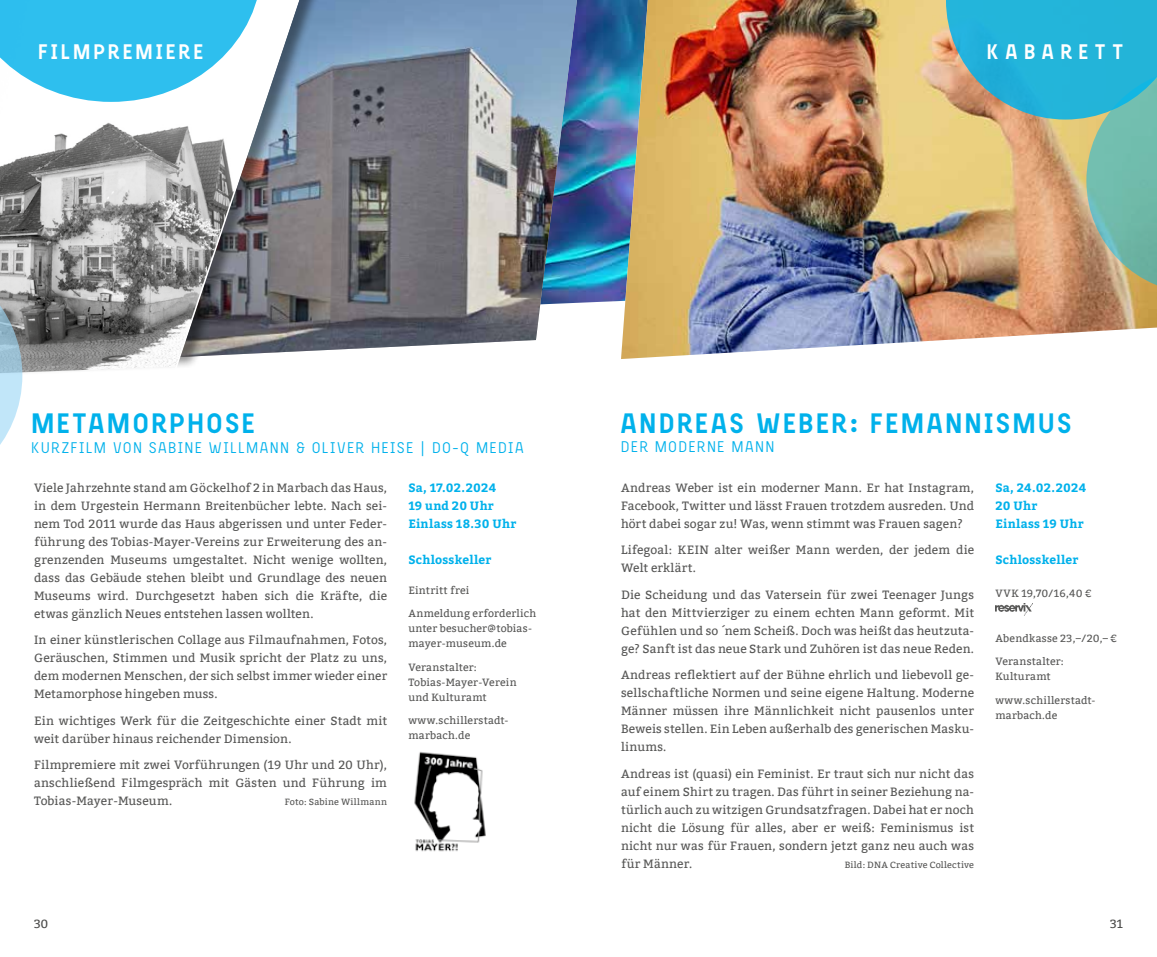
<style>
.page{position:relative;width:1157px;height:957px;background:#fff}
.page>*{position:absolute;margin:0;border:0;box-sizing:border-box;transform-origin:0 0}
.t1{font:700 30px "Beauchef";letter-spacing:.115em;color:#00b1eb}
.t2{font:700 22.5px "Beauchef";letter-spacing:.175em;color:#fff}
.t3{font:700 22.5px "Beauchef";letter-spacing:.32em;color:#fff}
.t4{font:16.5px "Beauchef";letter-spacing:.12em;color:#00b1eb}
.t5{font:12px/18px "Bitter";letter-spacing:.015em;color:#575756;text-align:justify}
.t6{font:700 12px/18px "Bitter";letter-spacing:.02em;color:#00b1eb}
.t7{font:12px "Bitter";color:#4a4a49}
.t8{font:10.5px/15px "Bitter";letter-spacing:.02em;color:#575756}
.t9{font:9px "Bitter";letter-spacing:.025em;color:#575756}
</style>
<div class="page">
<img style="left:577px;top:0;width:44px;height:303px">
<img style="left:324px;top:0;width:253px;height:351px">
<div style="left:0;top:0;width:324px;height:376px;background:#000;opacity:.45"></div>
<img style="left:0;top:102px;width:172px;height:271px">
<img style="left:621px;top:0;width:536px;height:359px">
<svg style="left:0;top:255px;width:22px;height:190px;background:#b5c8d2"></svg>
<svg style="left:0;top:0;width:172px;height:102px;background:#43c5ef"></svg>
<svg style="left:946px;top:0;width:211px;height:293px;background:#84ad9f"></svg>
<img style="left:995px;top:603px;width:38px;height:12px">
<img style="left:414px;top:751px;width:72px;height:101px">
<svg style="left:172px;top:0;width:139px;height:376px"></svg>
<h2 class="t2" style="left:38px;top:38px;width:166px">FILMPREMIERE</h2>
<h2 class="t3" style="left:987px;top:38px;width:137px">KABARETT</h2>
<h1 class="t1" style="left:32px;top:404px;width:224px">METAMORPHOSE</h1>
<h3 class="t4" style="left:32px;top:437px;width:493px">KURZFILM VON SABINE WILLMANN &amp; OLIVER HEISE | DO-Q MEDIA</h3>
<p class="t5" style="left:34px;top:479px;width:354px">Viele Jahrzehnte stand am Göckelhof 2 in Marbach das Haus, in dem Urgestein Hermann Breitenbücher lebte. Nach sei&shy;nem Tod 2011 wurde das Haus abgerissen und unter Feder&shy;führung des Tobias-Mayer-Vereins zur Erweiterung des an&shy;grenzenden Museums umgestaltet. Nicht wenige wollten, dass das Gebäude stehen bleibt und Grundlage des neuen Museums wird. Durchgesetzt haben sich die Kräfte, die etwas gänzlich Neues entstehen lassen wollten.</p>
<p class="t5" style="left:34px;top:631px;width:354px">In einer künstlerischen Collage aus Filmaufnahmen, Fotos, Geräuschen, Stimmen und Musik spricht der Platz zu uns, dem modernen Menschen, der sich selbst immer wieder einer Metamorphose hingeben muss.</p>
<p class="t5" style="left:34px;top:712px;width:354px">Ein wichtiges Werk für die Zeitgeschichte einer Stadt mit weit darüber hinaus reichender Dimension.</p>
<p class="t5" style="left:34px;top:756px;width:354px">Filmpremiere mit zwei Vorführungen (19 Uhr und 20 Uhr), anschließend Filmgespräch mit Gästen und Führung im Tobias-Mayer-Museum.</p>
<p class="t9" style="left:285px;top:797px;width:104px">Foto: Sabine Willmann</p>
<p class="t6" style="left:408px;top:478px;width:109px">Sa, 17.02.2024<br>19 und 20 Uhr<br>Einlass 18.30 Uhr</p>
<p class="t6" style="left:408px;top:550px;width:84px">Schlosskeller</p>
<p class="t8" style="left:408px;top:582px;width:63px">Eintritt frei</p>
<p class="t8" style="left:408px;top:606px;width:129px">Anmeldung erforderlich unter besucher@tobias&shy;mayer-museum.de</p>
<p class="t8" style="left:408px;top:659px;width:110px">Veranstalter:<br>Tobias-Mayer-Verein und Kulturamt</p>
<p class="t8" style="left:408px;top:713px;width:102px">www.schillerstadt&shy;marbach.de</p>
<h1 class="t1" style="left:621px;top:404px;width:451px">ANDREAS WEBER: FEMANNISMUS</h1>
<h3 class="t4" style="left:621px;top:437px;width:154px">DER MODERNE MANN</h3>
<p class="t5" style="left:621px;top:479px;width:354px">Andreas Weber ist ein moderner Mann. Er hat Instagram, Facebook, Twitter und lässt Frauen trotzdem ausreden. Und hört dabei sogar zu! Was, wenn stimmt was Frauen sagen?</p>
<p class="t5" style="left:621px;top:541px;width:354px">Lifegoal: KEIN alter weißer Mann werden, der jedem die<br>Welt erklärt.</p>
<p class="t5" style="left:621px;top:586px;width:354px">Die Scheidung und das Vatersein für zwei Teenager Jungs hat den Mittvierziger zu einem echten Mann geformt. Mit Gefühlen und so ´nem Scheiß. Doch was heißt das heutzuta&shy;ge? Sanft ist das neue Stark und Zuhören ist das neue Reden.</p>
<p class="t5" style="left:621px;top:666px;width:354px">Andreas reflektiert auf der Bühne ehrlich und liebevoll ge&shy;sellschaftliche Normen und seine eigene Haltung. Moderne Männer müssen ihre Männlichkeit nicht pausenlos unter Beweis stellen. Ein Leben außerhalb des generischen Masku&shy;linums.</p>
<p class="t5" style="left:621px;top:765px;width:354px">Andreas ist (quasi) ein Feminist. Er traut sich nur nicht das auf einem Shirt zu tragen. Das führt in seiner Beziehung na&shy;türlich auch zu witzigen Grundsatzfragen. Dabei hat er noch nicht die Lösung für alles, aber er weiß: Feminismus ist nicht nur was für Frauen, sondern jetzt ganz neu auch was für Männer.</p>
<p class="t9" style="left:844px;top:859px;width:131px">Bild: DNA Creative Collective</p>
<p class="t6" style="left:995px;top:478px;width:93px">Sa, 24.02.2024<br>20 Uhr<br>Einlass 19 Uhr</p>
<p class="t6" style="left:995px;top:550px;width:84px">Schlosskeller</p>
<p class="t8" style="left:995px;top:585px;width:98px">VVK 19,70/16,40 €</p>
<p class="t8" style="left:995px;top:630px;width:123px">Abendkasse 23,–/20,– €</p>
<p class="t8" style="left:995px;top:654px;width:70px">Veranstalter:<br>Kulturamt</p>
<p class="t8" style="left:995px;top:692px;width:102px">www.schillerstadt&shy;marbach.de</p>
<p class="t7" style="left:34px;top:916px;width:16px">30</p>
<p class="t7" style="left:1110px;top:916px;width:14px">31</p>
</div>
